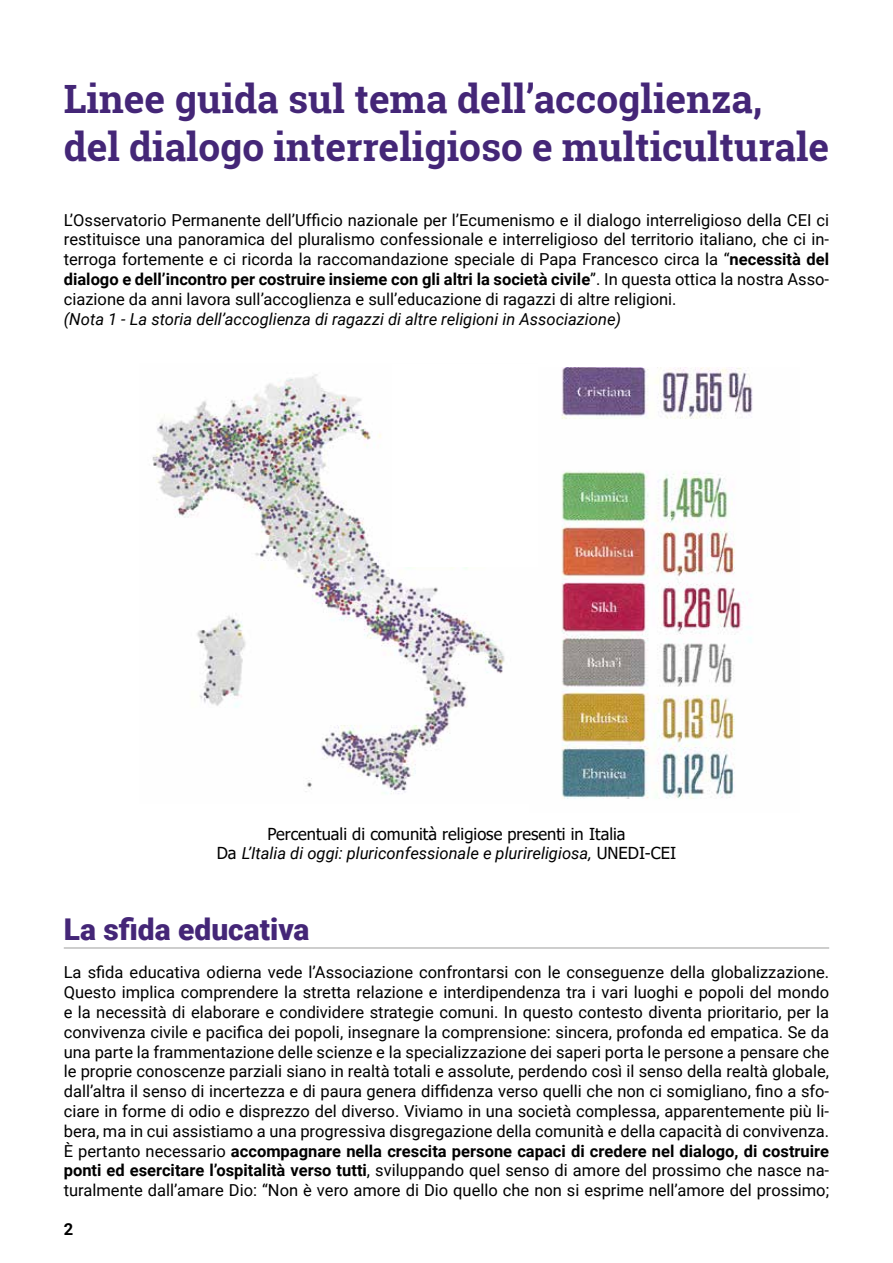
<style>
.page{position:relative;width:893px;height:1263px;background:#fff}
.page>*{position:absolute;margin:0;border:0;box-sizing:border-box;transform-origin:0 0}
.t1{font:700 39px/48px "Roboto Slab";color:#442677}
.t2{font:900 30px "Roboto";color:#442677}
.t3{font:16.5px/19.8px "Roboto";color:#000;text-align:justify}
.t4{font:italic 16.5px "Roboto";color:#000}
.t5{font:16.5px "Tahoma";color:#000}
.t6{font:700 16.5px "Roboto";color:#000}
.s1{font-weight:700}
.s2{font-family:"Tahoma";font-style:normal}
</style>
<div class="page">
<hr style="left:64px;top:947px;width:765px;height:1px;background:#9d9d9c">
<img style="left:561px;top:367px;width:192px;height:432px">
<img style="left:152px;top:374px;width:353px;height:420px">
<div style="left:392px;top:364px;width:146px;height:203px;background:#fff"></div>
<h1 class="t1" style="left:64px;top:75px;width:767px">Linee guida sul tema dell’accoglienza,<br>del dialogo interreligioso e multiculturale</h1>
<p class="t3" style="left:64px;top:209px;width:767px">L’Osservatorio Permanente dell’Ufficio nazionale per l’Ecumenismo e il dialogo interreligioso della CEI ci restituisce una panoramica del pluralismo confessionale e interreligioso del territorio italiano, che ci in&shy;terroga fortemente e ci ricorda la raccomandazione speciale di Papa Francesco circa la “<span class="s1">necessità del dialogo e dell’incontro per costruire insieme con gli altri la società civile</span>”. In questa ottica la nostra Asso&shy;ciazione da anni lavora sull’accoglienza e sull’educazione di ragazzi di altre religioni.</p>
<p class="t4" style="left:64px;top:307px;width:559px">(Nota 1 - La storia dell’accoglienza di ragazzi di altre religioni in Associazione)</p>
<p class="t5" style="left:267px;top:822px;width:360px">Percentuali di comunità religiose presenti in Italia</p>
<p class="t4" style="left:217px;top:842px;width:461px"><span class="s2">Da</span> L’Italia di oggi: pluriconfessionale e plurireligiosa, <span class="s2">UNEDI-CEI</span></p>
<h2 class="t2" style="left:64px;top:908px;width:247px">La sfida educativa</h2>
<p class="t3" style="left:64px;top:962px;width:767px">La sfida educativa odierna vede l’Associazione confrontarsi con le conseguenze della globalizzazione.<br>Questo implica comprendere la stretta relazione e interdipendenza tra i vari luoghi e popoli del mondo e la necessità di elaborare e condividere strategie comuni. In questo contesto diventa prioritario, per la convivenza civile e pacifica dei popoli, insegnare la comprensione: sincera, profonda ed empatica. Se da una parte la frammentazione delle scienze e la specializzazione dei saperi porta le persone a pensare che le proprie conoscenze parziali siano in realtà totali e assolute, perdendo così il senso della realtà globale, dall’altra il senso di incertezza e di paura genera diffidenza verso quelli che non ci somigliano, fino a sfo&shy;ciare in forme di odio e disprezzo del diverso. Viviamo in una società complessa, apparentemente più li&shy;bera, ma in cui assistiamo a una progressiva disgregazione della comunità e della capacità di convivenza.<br>È pertanto necessario <span class="s1">accompagnare nella crescita persone capaci di credere nel dialogo, di costruire ponti ed esercitare l’ospitalità verso tutti</span>, sviluppando quel senso di amore del prossimo che nasce na&shy;turalmente dall’amare Dio: “Non è vero amore di Dio quello che non si esprime nell’amore del prossimo;</p>
<p class="t6" style="left:64px;top:1217px;width:11px">2</p>
</div>
